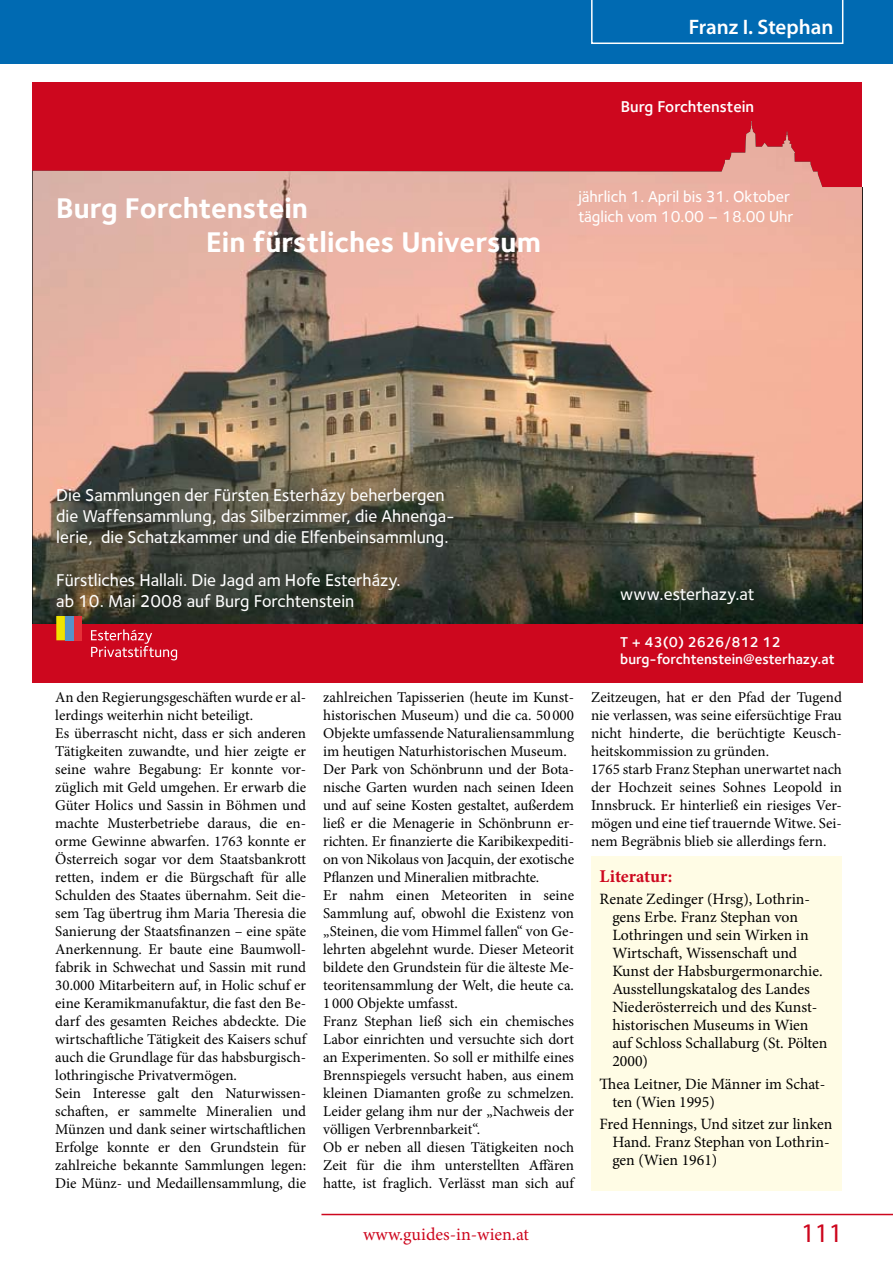
<style>
.page{position:relative;width:893px;height:1263px;background:#fff}
.page>*{position:absolute;margin:0;border:0;box-sizing:border-box;transform-origin:0 0}
.t1{font:700 29.25px/34.2px "Foundry Sterling";color:#fff}
.t2{font:27px "Myriad Pro";color:#cd071e}
.t3{font:600 21px "Myriad Pro";color:#fff}
.t4{font:18px "Minion Pro";color:#cd071e}
.t5{font:700 18px "Minion Pro";letter-spacing:-.005em;color:#cd071e}
.t6{font:17.55px/21.1px "Foundry Sterling Medium CE";color:#fff}
.t7{font:16.05px/19.4px "Foundry Sterling Medium CE";color:#fff}
.t8{font:600 16.05px "Foundry Sterling";color:#fff}
.t9{font:15.75px/18px "Minion Pro";letter-spacing:-.005em;color:#000}
.t10{font:15px/18px "Minion Pro";letter-spacing:-.005em;color:#000}
.t11{font:600 14.7px/17.5px "Foundry Sterling";color:#fff}
</style>
<div class="page">
<hr style="left:321px;top:1214px;width:572px;height:1px;background:#cd071e">
<div style="left:0;top:0;width:893px;height:64px;background:#006ab2"></div>
<svg style="left:591px;top:0;width:252px;height:44px"></svg>
<div style="left:591px;top:856px;width:251px;height:335px;background:#fffce5"></div>
<div style="left:33px;top:82px;width:829px;height:601px;background:#cd071e"></div>
<img style="left:33px;top:121px;width:829px;height:503px">
<div style="left:74px;top:616px;width:8px;height:24px;background:#e53138"></div>
<div style="left:56px;top:616px;width:9px;height:24px;background:#f1e400"></div>
<div style="left:65px;top:616px;width:9px;height:24px;background:#5793c9"></div>
<svg style="left:91px;top:629px;width:86px;height:31px"></svg>
<h3 class="t3" style="left:689px;top:13px;width:146px">Franz I. Stephan</h3>
<h1 class="t1" style="left:206px;top:191px;width:336px;text-indent:-150px">Burg Forchtenstein<br>Ein fürstliches Universum</h1>
<p class="t8" style="left:621px;top:97px;width:135px">Burg Forchtenstein</p>
<p class="t7" style="left:578px;top:188px;width:217px">jährlich 1. April bis 31. Oktober täglich vom 10.00 – 18.00 Uhr</p>
<p class="t6" style="left:56px;top:485px;width:400px">Die Sammlungen der Fürsten Esterházy beherbergen die Waffensammlung, das Silberzimmer, die Ahnenga&shy;lerie, die Schatzkammer und die Elfenbeinsammlung.</p>
<p class="t6" style="left:56px;top:570px;width:346px">Fürstliches Hallali. Die Jagd am Hofe Esterházy. ab 10. Mai 2008 auf Burg Forchtenstein</p>
<p class="t6" style="left:620px;top:584px;width:136px">www.esterhazy.at</p>
<p class="t11" style="left:620px;top:633px;width:216px">T + 43(0) 2626/812 12 burg-forchtenstein@esterhazy.at</p>
<p class="t10" style="left:55px;top:688px;width:254px">An den Regierungsgeschäften wurde er al&shy;lerdings weiterhin nicht beteiligt.<br>Es überrascht nicht, dass er sich anderen Tätigkeiten zuwandte, und hier zeigte er seine wahre Begabung: Er konnte vor&shy;züglich mit Geld umgehen. Er erwarb die Güter Holics und Sassin in Böhmen und machte Musterbetriebe daraus, die en&shy;orme Gewinne abwarfen. 1763 konnte er Österreich sogar vor dem Staatsbankrott retten, indem er die Bürgschaft für alle Schulden des Staates übernahm. Seit die&shy;sem Tag übertrug ihm Maria Theresia die Sanierung der Staatsfinanzen – eine späte Anerkennung. Er baute eine Baumwoll&shy;fabrik in Schwechat und Sassin mit rund 30.000 Mitarbeitern auf, in Holic schuf er eine Keramikmanufaktur, die fast den Be&shy;darf des gesamten Reiches abdeckte. Die wirtschaftliche Tätigkeit des Kaisers schuf auch die Grundlage für das habsburgisch&shy;lothringische Privatvermögen.<br>Sein Interesse galt den Naturwissen&shy;schaften, er sammelte Mineralien und Münzen und dank seiner wirtschaftlichen Erfolge konnte er den Grundstein für zahlreiche bekannte Sammlungen legen:<br>Die Münz- und Medaillensammlung, die</p>
<p class="t10" style="left:323px;top:688px;width:254px">zahlreichen Tapisserien (heute im Kunst&shy;historischen Museum) und die ca. 50 000<br>Objekte umfassende Naturaliensammlung im heutigen Naturhistorischen Museum.<br>Der Park von Schönbrunn und der Bota&shy;nische Garten wurden nach seinen Ideen und auf seine Kosten gestaltet, außerdem ließ er die Menagerie in Schönbrunn er&shy;richten. Er finanzierte die Karibikexpediti&shy;on von Nikolaus von Jacquin, der exotische Pflanzen und Mineralien mitbrachte.<br>Er nahm einen Meteoriten in seine Sammlung auf, obwohl die Existenz von „Steinen, die vom Himmel fallen“ von Ge&shy;lehrten abgelehnt wurde. Dieser Meteorit bildete den Grundstein für die älteste Me&shy;teoritensammlung der Welt, die heute ca.<br>1 000 Objekte umfasst.<br>Franz Stephan ließ sich ein chemisches Labor einrichten und versuchte sich dort an Experimenten. So soll er mithilfe eines Brennspiegels versucht haben, aus einem kleinen Diamanten große zu schmelzen.<br>Leider gelang ihm nur der „Nachweis der völligen Verbrennbarkeit“.<br>Ob er neben all diesen Tätigkeiten noch Zeit für die ihm unterstellten Affären hatte, ist fraglich. Verlässt man sich auf</p>
<p class="t10" style="left:591px;top:688px;width:252px">Zeitzeugen, hat er den Pfad der Tugend nie verlassen, was seine eifersüchtige Frau nicht hinderte, die berüchtigte Keusch&shy;heitskommission zu gründen.<br>1765 starb Franz Stephan unerwartet nach der Hochzeit seines Sohnes Leopold in Innsbruck. Er hinterließ ein riesiges Ver&shy;mögen und eine tief trauernde Witwe. Sei&shy;nem Begräbnis blieb sie allerdings fern.</p>
<p class="t5" style="left:600px;top:864px;width:74px">Literatur:</p>
<p class="t9" style="left:612px;top:890px;width:217px;text-indent:-13px">Renate Zedinger (Hrsg), Lothrin&shy;gens Erbe. Franz Stephan von<br>Lothringen und sein Wirken in<br>Wirtschaft, Wissenschaft und<br>Kunst der Habsburgermonarchie.<br>Ausstellungskatalog des Landes<br>Niederösterreich und des Kunst&shy;historischen Museums in Wien auf Schloss Schallaburg (St. Pölten<br>2000)</p>
<p class="t9" style="left:612px;top:1075px;width:215px;text-indent:-13px">Thea Leitner, Die Männer im Schat&shy;ten (Wien 1995)</p>
<p class="t9" style="left:612px;top:1115px;width:222px;text-indent:-13px">Fred Hennings, Und sitzet zur linken<br>Hand. Franz Stephan von Lothrin&shy;gen (Wien 1961)</p>
<p class="t4" style="left:363px;top:1222px;width:168px">www.guides-in-wien.at</p>
<h2 class="t2" style="left:801px;top:1216px;width:43px">111</h2>
</div>
